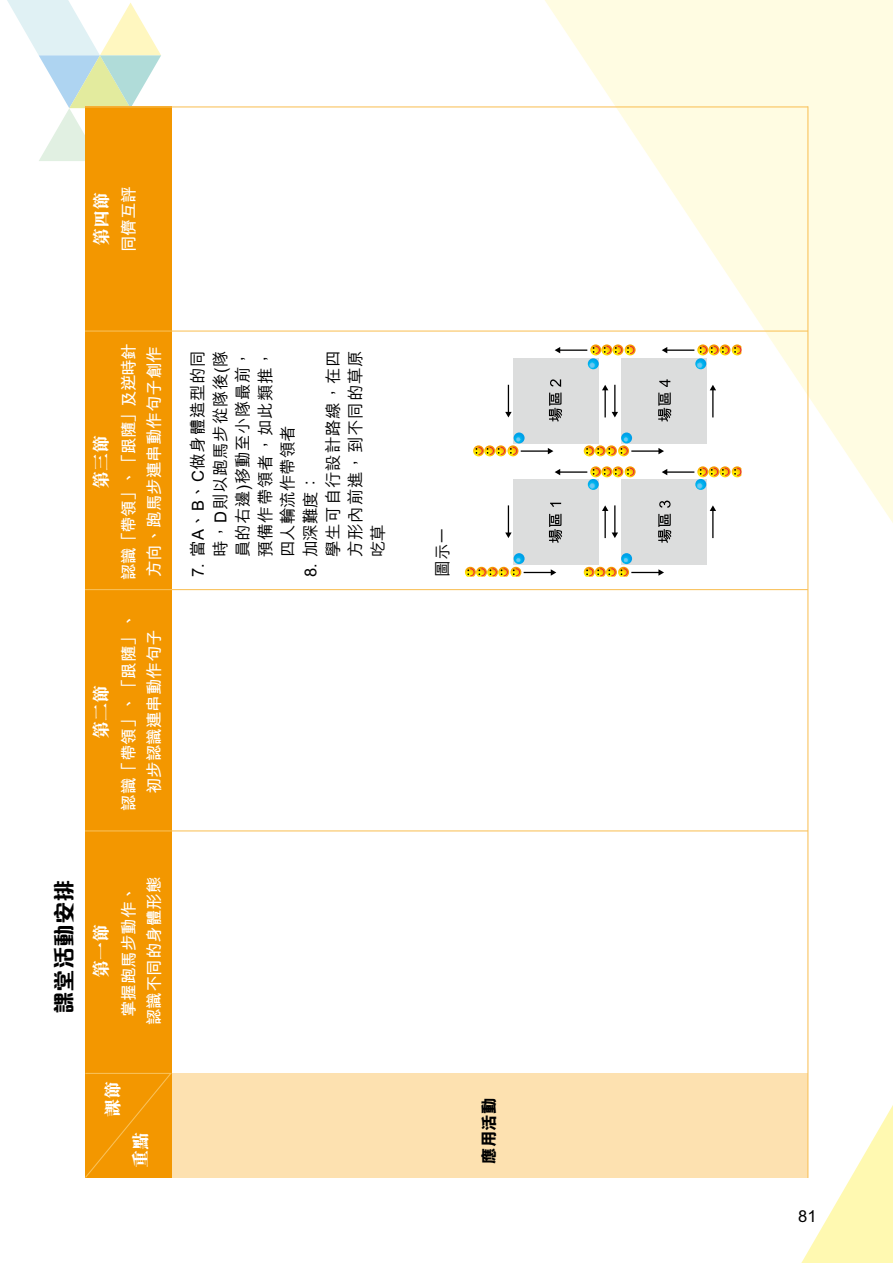
<style>
.page{position:relative;width:893px;height:1263px;background:#fff}
.page>*{position:absolute;margin:0;border:0;box-sizing:border-box;transform-origin:0 0}
.t1{font:800 22.5px "M Qing Hua HK";color:#000}
.t2{font:800 18px "M Sung HK";color:#fff}
.t3{font:500 16.5px/22.5px "M Hei HK";letter-spacing:.04em;color:#000;text-align:justify}
.t4{font:700 16.5px/25.2px "M Hei HK";color:#fff;text-align:center}
.t5{font:800 16.5px "M Hei HK";color:#000}
</style>
<div class="page">
<svg style="left:7px;top:0;width:154px;height:161px"></svg>
<svg style="left:801px;top:1105px;width:92px;height:158px"></svg>
<svg style="left:544px;top:0;width:349px;height:523px;fill:#fffce2"></svg>
<div style="left:91px;top:1073px;width:717px;height:105px;background:#fde1b0"></div>
<hr style="left:807px;top:106px;width:1px;height:1072px;background:#f9c159">
<div style="left:85px;top:106px;width:86px;height:1072px;background:#f39700"></div>
<svg style="left:85px;top:1072px;width:87px;height:106px"></svg>
<div style="left:514px;top:479px;width:85px;height:85px;background:#dcdddd"></div>
<div style="left:621px;top:479px;width:85px;height:85px;background:#dcdddd"></div>
<div style="left:514px;top:358px;width:85px;height:85px;background:#dcdddd"></div>
<div style="left:621px;top:358px;width:85px;height:85px;background:#dcdddd"></div>
<svg style="left:465px;top:553px;width:91px;height:24px"></svg>
<svg style="left:584px;top:553px;width:80px;height:24px"></svg>
<svg style="left:695px;top:466px;width:47px;height:24px"></svg>
<hr style="left:666px;top:471px;width:28px;height:2px;background:#000">
<svg style="left:662px;top:469px;width:5px;height:6px"></svg>
<svg style="left:588px;top:466px;width:48px;height:24px"></svg>
<hr style="left:559px;top:471px;width:28px;height:2px;background:#000">
<svg style="left:555px;top:469px;width:5px;height:6px"></svg>
<svg style="left:695px;top:344px;width:47px;height:25px"></svg>
<hr style="left:666px;top:349px;width:28px;height:2px;background:#000">
<svg style="left:662px;top:347px;width:5px;height:6px"></svg>
<svg style="left:588px;top:344px;width:48px;height:25px"></svg>
<hr style="left:559px;top:349px;width:28px;height:2px;background:#000">
<svg style="left:555px;top:347px;width:5px;height:6px"></svg>
<svg style="left:505px;top:385px;width:7px;height:32px"></svg>
<svg style="left:710px;top:385px;width:6px;height:32px"></svg>
<svg style="left:602px;top:385px;width:16px;height:32px"></svg>
<svg style="left:505px;top:505px;width:7px;height:33px"></svg>
<svg style="left:710px;top:505px;width:6px;height:33px"></svg>
<svg style="left:602px;top:505px;width:16px;height:33px"></svg>
<svg style="left:584px;top:432px;width:48px;height:24px"></svg>
<hr style="left:631px;top:450px;width:28px;height:2px;background:#000">
<svg style="left:658px;top:448px;width:6px;height:6px"></svg>
<svg style="left:473px;top:432px;width:52px;height:24px"></svg>
<hr style="left:521px;top:450px;width:28px;height:2px;background:#000">
<svg style="left:548px;top:448px;width:5px;height:6px"></svg>
<svg style="left:549px;top:514px;width:13px;height:29px"></svg>
<svg style="left:550px;top:503px;width:11px;height:4px"></svg>
<svg style="left:658px;top:514px;width:13px;height:29px"></svg>
<svg style="left:659px;top:501px;width:12px;height:7px"></svg>
<svg style="left:549px;top:393px;width:13px;height:29px"></svg>
<svg style="left:550px;top:379px;width:11px;height:8px"></svg>
<svg style="left:658px;top:393px;width:13px;height:29px"></svg>
<svg style="left:659px;top:379px;width:11px;height:8px"></svg>
<hr style="left:85px;top:330px;width:723px;height:2px;background:#f9c159">
<hr style="left:85px;top:106px;width:723px;height:1px;background:#f9c159">
<hr style="left:85px;top:589px;width:723px;height:1px;background:#f9c159">
<hr style="left:85px;top:830px;width:723px;height:1px;background:#f9c159">
<p class="t2" style="left:89px;top:246px;width:55px;rotate:-90deg">第四節</p>
<p class="t4" style="left:115px;top:252px;width:67px;rotate:-90deg">同儕互評</p>
<p class="t2" style="left:89px;top:489px;width:55px;rotate:-90deg">第三節</p>
<p class="t4" style="left:115px;top:579px;width:237px;text-align:left;rotate:-90deg">認識「帶領」、「跟隨」及逆時針方向、跑馬步連串動作句子創作</p>
<p class="t2" style="left:89px;top:739px;width:55px;rotate:-90deg">第二節</p>
<p class="t4" style="left:115px;top:811px;width:199px;rotate:-90deg">認識「帶領」、「跟隨」、初步認識連串動作句子</p>
<h1 class="t1" style="left:48px;top:1014px;width:136px;rotate:-90deg">課堂活動安排</h1>
<p class="t2" style="left:89px;top:978px;width:55px;rotate:-90deg">第一節</p>
<p class="t4" style="left:115px;top:1025px;width:150px;rotate:-90deg">掌握跑馬步動作、認識不同的身體形態</p>
<p class="t2" style="left:100px;top:1116px;width:37px;rotate:-90deg">課節</p>
<p class="t2" style="left:128px;top:1168px;width:37px;rotate:-90deg">重點</p>
<p class="t3" style="left:185px;top:557px;width:209px;text-indent:-20px;rotate:-90deg">7. 當A、B、C做身體造型的同時，D則以跑馬步從隊後(隊員的右邊)移動至小隊最前，預備作帶領者，如此類推，四人輪流作帶領者</p>
<p class="t3" style="left:298px;top:557px;width:209px;text-align:left;text-indent:-20px;rotate:-90deg">8. 加深難度：<br>學生可自行設計路線，在四方形內前進，到不同的草原吃草</p>
<p class="t3" style="left:430px;top:577px;width:51px;rotate:-90deg">圖示一</p>
<p class="t5" style="left:478px;top:1164px;width:67px;rotate:-90deg">應用活動</p>
<p class="t3" style="left:798px;top:1203px;width:20px">81</p>
</div>
